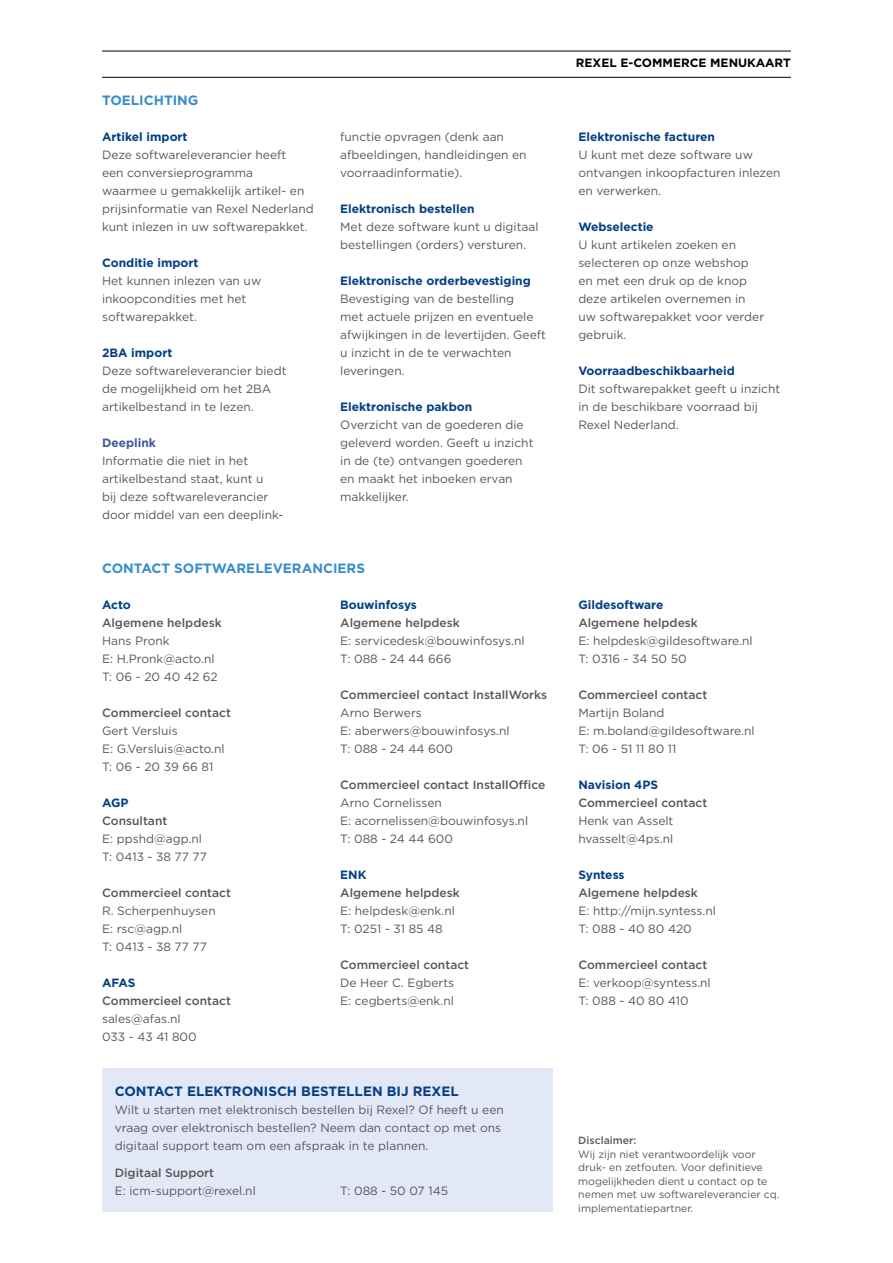
<style>
.page{position:relative;width:893px;height:1263px;background:#fff}
.page>*{position:absolute;margin:0;border:0;box-sizing:border-box;transform-origin:0 0}
.t1{font:700 13.5px "Gotham";color:#378dcc}
.t2{font:700 13.5px "Gotham";color:#033f85}
.t3{font:12px/18px "Gotham";color:#575756}
.t4{font:500 12px "Gotham";color:#575756}
.t5{font:700 12px "Gotham";color:#033f85}
.t6{font:700 12px "Gotham";color:#000}
.t7{font:700 12px "Gotham";color:#3f5b9a}
.t8{font:10.5px/13.5px "Gotham";color:#575756}
.t9{font:500 10.5px "Gotham";color:#575756}
</style>
<div class="page">
<hr style="left:102px;top:51px;width:689px;height:1px;background:#000">
<hr style="left:102px;top:77px;width:689px;height:1px;background:#000">
<div style="left:102px;top:1068px;width:451px;height:144px;background:#e2e8f6"></div>
<p class="t1" style="left:102px;top:91px;width:98px">TOELICHTING</p>
<p class="t5" style="left:102px;top:129px;width:87px">Artikel import</p>
<p class="t3" style="left:102px;top:146px;width:213px">Deze softwareleverancier heeft<br>een conversieprogramma<br>waarmee u gemakkelijk artikel- en prijsinformatie van Rexel Nederland kunt inlezen in uw softwarepakket.</p>
<p class="t5" style="left:102px;top:255px;width:98px">Conditie import</p>
<p class="t3" style="left:102px;top:272px;width:161px">Het kunnen inlezen van uw inkoopcondities met het softwarepakket.</p>
<p class="t5" style="left:102px;top:345px;width:72px">2BA import</p>
<p class="t3" style="left:102px;top:362px;width:186px">Deze softwareleverancier biedt de mogelijkheid om het 2BA artikelbestand in te lezen.</p>
<p class="t7" style="left:102px;top:435px;width:56px">Deeplink</p>
<p class="t3" style="left:102px;top:452px;width:183px">Informatie die niet in het artikelbestand staat, kunt u<br>bij deze softwareleverancier door middel van een deeplink-</p>
<p class="t3" style="left:340px;top:128px;width:188px">functie opvragen (denk aan afbeeldingen, handleidingen en voorraadinformatie).</p>
<p class="t5" style="left:340px;top:201px;width:136px">Elektronisch bestellen</p>
<p class="t3" style="left:340px;top:218px;width:200px">Met deze software kunt u digitaal bestellingen (orders) versturen.</p>
<p class="t5" style="left:340px;top:273px;width:192px">Elektronische orderbevestiging</p>
<p class="t3" style="left:340px;top:290px;width:207px">Bevestiging van de bestelling<br>met actuele prijzen en eventuele afwijkingen in de levertijden. Geeft u inzicht in de te verwachten leveringen.</p>
<p class="t5" style="left:340px;top:399px;width:134px">Elektronische pakbon</p>
<p class="t3" style="left:340px;top:416px;width:195px">Overzicht van de goederen die geleverd worden. Geeft u inzicht in de (te) ontvangen goederen en maakt het inboeken ervan makkelijker.</p>
<p class="t1" style="left:102px;top:559px;width:264px">CONTACT SOFTWARELEVERANCIERS</p>
<p class="t5" style="left:102px;top:597px;width:30px">Acto</p>
<p class="t4" style="left:102px;top:615px;width:121px">Algemene helpdesk</p>
<p class="t3" style="left:102px;top:632px;width:117px">Hans Pronk<br>E: H.Pronk@acto.nl<br>T: 06 - 20 40 42 62</p>
<p class="t4" style="left:102px;top:705px;width:130px">Commercieel contact</p>
<p class="t3" style="left:102px;top:722px;width:124px">Gert Versluis<br>E: G.Versluis@acto.nl<br>T: 06 - 20 39 66 81</p>
<p class="t5" style="left:102px;top:795px;width:28px">AGP</p>
<p class="t4" style="left:102px;top:813px;width:67px">Consultant</p>
<p class="t3" style="left:102px;top:830px;width:106px">E: ppshd@agp.nl<br>T: 0413 - 38 77 77</p>
<p class="t4" style="left:102px;top:885px;width:130px">Commercieel contact</p>
<p class="t3" style="left:102px;top:902px;width:115px">R. Scherpenhuysen<br>E: rsc@agp.nl<br>T: 0413 - 38 77 77</p>
<p class="t5" style="left:102px;top:975px;width:35px">AFAS</p>
<p class="t4" style="left:102px;top:993px;width:130px">Commercieel contact</p>
<p class="t3" style="left:102px;top:1010px;width:96px">sales@afas.nl<br>033 - 43 41 800</p>
<p class="t5" style="left:340px;top:597px;width:78px">Bouwinfosys</p>
<p class="t4" style="left:340px;top:615px;width:121px">Algemene helpdesk</p>
<p class="t3" style="left:340px;top:632px;width:186px">E: servicedesk@bouwinfosys.nl<br>T: 088 - 24 44 666</p>
<p class="t4" style="left:340px;top:687px;width:208px">Commercieel contact InstallWorks</p>
<p class="t3" style="left:340px;top:704px;width:171px">Arno Berwers<br>E: aberwers@bouwinfosys.nl<br>T: 088 - 24 44 600</p>
<p class="t4" style="left:340px;top:777px;width:207px">Commercieel contact InstallOffice</p>
<p class="t3" style="left:340px;top:794px;width:189px">Arno Cornelissen<br>E: acornelissen@bouwinfosys.nl<br>T: 088 - 24 44 600</p>
<p class="t5" style="left:340px;top:867px;width:28px">ENK</p>
<p class="t4" style="left:340px;top:885px;width:121px">Algemene helpdesk</p>
<p class="t3" style="left:340px;top:902px;width:116px">E: helpdesk@enk.nl<br>T: 0251 - 31 85 48</p>
<p class="t4" style="left:340px;top:957px;width:130px">Commercieel contact</p>
<p class="t3" style="left:340px;top:974px;width:115px">De Heer C. Egberts<br>E: cegberts@enk.nl</p>
<p class="t2" style="left:115px;top:1082px;width:345px">CONTACT ELEKTRONISCH BESTELLEN BIJ REXEL</p>
<p class="t3" style="left:115px;top:1100px;width:390px">Wilt u starten met elektronisch bestellen bij Rexel? Of heeft u een vraag over elektronisch bestellen? Neem dan contact op met ons digitaal support team om een afspraak in te plannen.</p>
<p class="t4" style="left:115px;top:1165px;width:101px">Digitaal Support</p>
<p class="t3" style="left:115px;top:1181px;width:143px">E: icm-support@rexel.nl</p>
<p class="t3" style="left:340px;top:1181px;width:109px">T: 088 - 50 07 145</p>
<p class="t6" style="left:576px;top:55px;width:217px">REXEL E-COMMERCE MENUKAART</p>
<p class="t5" style="left:578px;top:129px;width:138px">Elektronische facturen</p>
<p class="t3" style="left:578px;top:146px;width:204px">U kunt met deze software uw ontvangen inkoopfacturen inlezen en verwerken.</p>
<p class="t5" style="left:578px;top:219px;width:77px">Webselectie</p>
<p class="t3" style="left:578px;top:236px;width:187px">U kunt artikelen zoeken en selecteren op onze webshop en met een druk op de knop deze artikelen overnemen in uw softwarepakket voor verder gebruik.</p>
<p class="t5" style="left:578px;top:363px;width:158px">Voorraadbeschikbaarheid</p>
<p class="t3" style="left:578px;top:380px;width:204px">Dit softwarepakket geeft u inzicht in de beschikbare voorraad bij<br>Rexel Nederland.</p>
<p class="t5" style="left:578px;top:597px;width:87px">Gildesoftware</p>
<p class="t4" style="left:578px;top:615px;width:121px">Algemene helpdesk</p>
<p class="t3" style="left:578px;top:632px;width:176px">E: helpdesk@gildesoftware.nl<br>T: 0316 - 34 50 50</p>
<p class="t4" style="left:578px;top:687px;width:130px">Commercieel contact</p>
<p class="t3" style="left:578px;top:704px;width:178px">Martijn Boland<br>E: m.boland@gildesoftware.nl<br>T: 06 - 51 11 80 11</p>
<p class="t5" style="left:578px;top:777px;width:81px">Navision 4PS</p>
<p class="t4" style="left:578px;top:795px;width:130px">Commercieel contact</p>
<p class="t3" style="left:578px;top:812px;width:97px">Henk van Asselt hvasselt@4ps.nl</p>
<p class="t5" style="left:578px;top:867px;width:48px">Syntess</p>
<p class="t4" style="left:578px;top:885px;width:121px">Algemene helpdesk</p>
<p class="t3" style="left:578px;top:902px;width:139px">E: http://mijn.syntess.nl<br>T: 088 - 40 80 420</p>
<p class="t4" style="left:578px;top:957px;width:130px">Commercieel contact</p>
<p class="t3" style="left:578px;top:974px;width:134px">E: verkoop@syntess.nl<br>T: 088 - 40 80 410</p>
<p class="t9" style="left:578px;top:1134px;width:60px">Disclaimer:</p>
<p class="t8" style="left:578px;top:1147px;width:203px">Wij zijn niet verantwoordelijk voor druk- en zetfouten. Voor definitieve mogelijkheden dient u contact op te nemen met uw softwareleverancier cq. implementatiepartner.</p>
</div>
